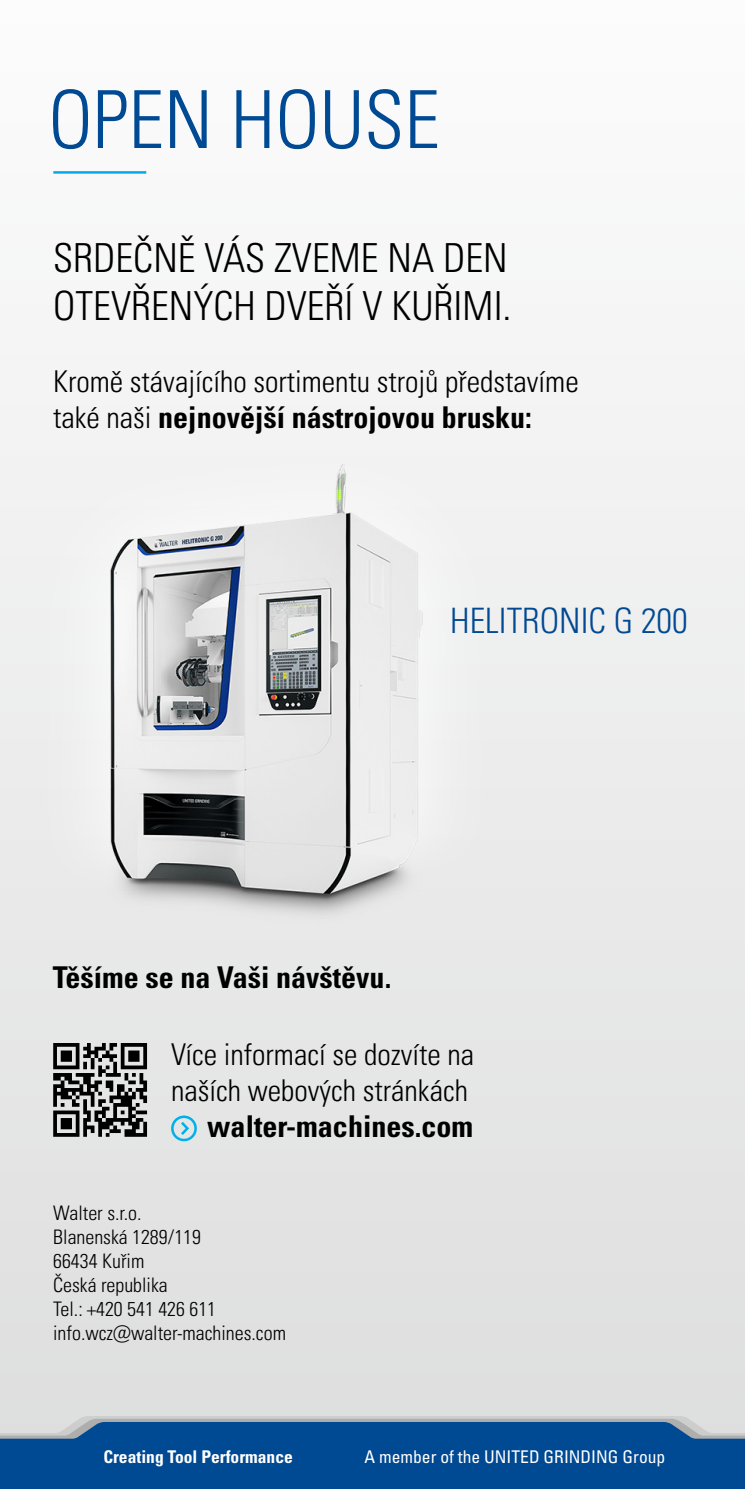
<style>
.page{position:relative;width:745px;height:1489px;background:#fff}
.page>*{position:absolute;margin:0;border:0;box-sizing:border-box;transform-origin:0 0}
.t1{font:300 condensed 80px "Univers LT Std";color:#004993}
.t2{font:40px/48px "Univers LTCYR 47 Light Cond";color:#000}
.t3{font:300 condensed 35px "Univers LT Std";color:#004993}
.t4{font:30px/36px "Univers LTCYR 47 Light Cond";color:#000}
.t5{font:30px "Univers LTCYR 67 Bold Cond";color:#000}
.t6{font:700 condensed 30px "Univers LT Std";color:#000}
.t7{font:20px/24px "Univers LTCYR 47 Light Cond";color:#000}
.t8{font:condensed 17.5px "Univers LT Std";color:#fff}
.t9{font:700 condensed 17.5px "Univers LT Std";color:#fff}
.s1{font-family:"Univers LTCYR 47 Light Cond"}
</style>
<div class="page">
<div style="left:0;top:0;width:744px;height:1453px;background:linear-gradient(to bottom,#fcfcfc,#dddede)"></div>
<hr style="left:53px;top:171px;width:93px;height:3px;background:#00b0eb">
<svg style="left:0;top:1415px;width:744px;height:6px"></svg>
<div style="left:0;top:1421px;width:744px;height:67px;background:#004993"></div>
<img style="left:0;top:392px;width:675px;height:638px">
<div style="left:171px;top:1115px;width:26px;height:26px;border:2px solid #00b0eb;border-radius:50%"></div>
<svg style="left:178px;top:1119px;width:13px;height:18px"></svg>
<svg style="left:53px;top:1042px;width:94px;height:94px"></svg>
<h1 class="t1" style="left:48px;top:72px;width:393px">OPEN HOUSE</h1>
<h2 class="t2" style="left:53px;top:232px;width:459px">SRDEČNĚ VÁS ZVEME NA DEN<br>OTEVŘENÝCH DVEŘÍ V KUŘIMI.</h2>
<h3 class="t4" style="left:53px;top:362px;width:526px">Kromě stávajícího sortimentu strojů představíme</h3>
<h3 class="t5" style="left:53px;top:399px;width:480px"><span class="s1">také naši</span> nejnovější nástrojovou brusku:</h3>
<h3 class="t3" style="left:450px;top:600px;width:239px">HELITRONIC G 200</h3>
<h3 class="t5" style="left:53px;top:958px;width:340px">Těšíme se na Vaši návštěvu.</h3>
<h3 class="t4" style="left:171px;top:1034px;width:304px">Více informací se dozvíte na naších webových stránkách</h3>
<h3 class="t6" style="left:207px;top:1107px;width:267px">walter-machines.com</h3>
<p class="t7" style="left:53px;top:1199px;width:234px">Walter s.r.o.<br>Blanenská 1289/119<br>66434 Kuřim<br>Česká republika<br>Tel.: +420 541 426 611 info.wcz@walter-machines.com</p>
<p class="t9" style="left:103px;top:1445px;width:191px">Creating Tool Performance</p>
<p class="t8" style="left:364px;top:1445px;width:302px">A member of the UNITED GRINDING Group</p>
</div>
